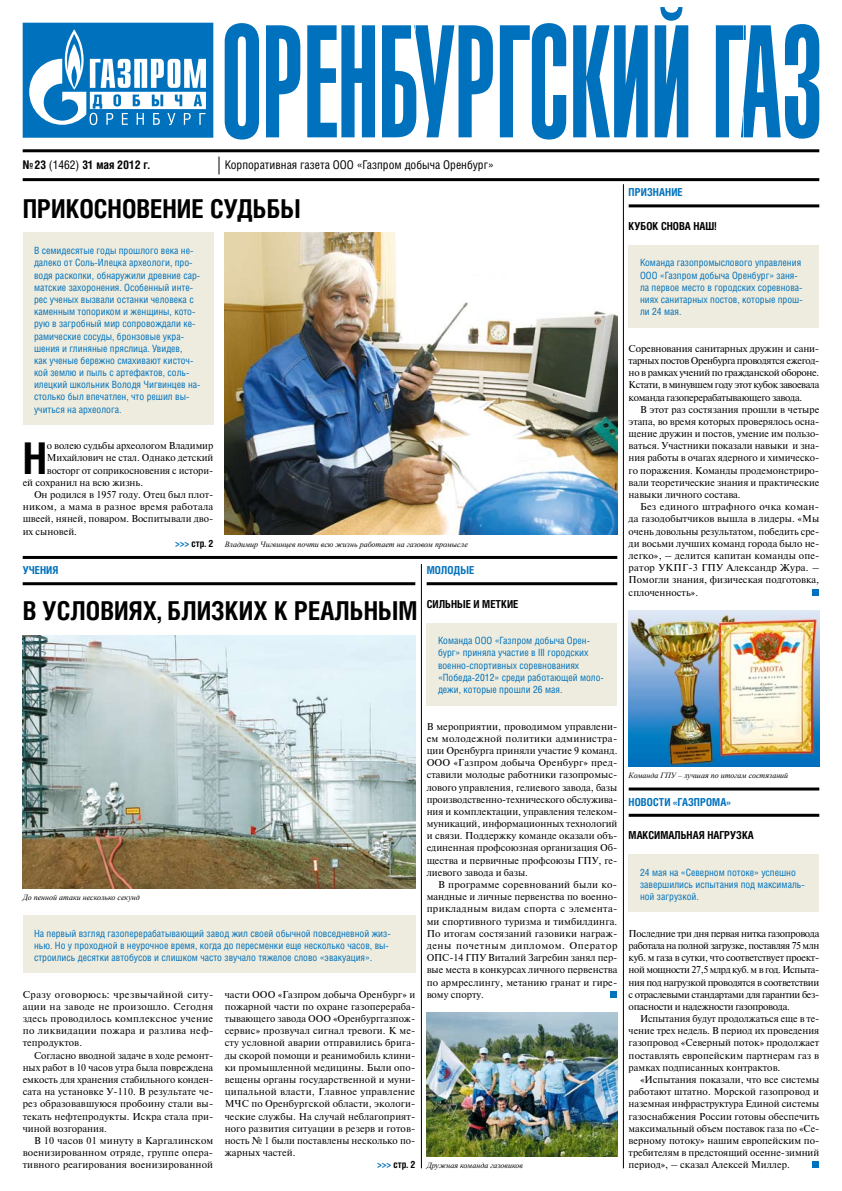
<style>
.page{position:relative;width:842px;height:1191px;background:#fff}
.page>*{position:absolute;margin:0;border:0;box-sizing:border-box;transform-origin:0 0}
.t1{font:700 43.7px "Helios Cond C";color:#000}
.t2{font:700 26px "Helios Cond C";color:#000}
.t3{font:12px "Helios Cond C";color:#000}
.t4{font:700 12px "Helios Cond";letter-spacing:-.005em;color:#000}
.t5{font:700 11px "Helios Cond C";color:#000}
.t6{font:700 11px "Helios Cond";letter-spacing:.005em;color:#0071bc}
.t7{font:10px/12.2px "Newton";color:#000;text-align:justify}
.t8{font:10px/12.2px "Helios Cond C";color:#0071bc}
.t9{font:10px "Newton";letter-spacing:.025em;color:#000}
.t10{font:700 10px "Helios Cond";color:#000}
.t11{font:italic 8px "Times New Roman";color:#000}
.s1{font-family:"Helios Cond C";font-weight:400}
.s2{color:#0072bd}
</style>
<div class="page">
<hr style="left:23px;top:149px;width:796px;height:3px;background:#000">
<hr style="left:23px;top:178px;width:796px;height:3px;background:#000">
<svg style="left:23px;top:23px;width:190px;height:115px"></svg>
<svg style="left:219px;top:157px;width:1px;height:17px"></svg>
<svg style="left:225px;top:7px;width:594px;height:133px"></svg>
<img style="left:23px;top:635px;width:392px;height:253px">
<div style="left:23px;top:915px;width:392px;height:58px;background:#edecde"></div>
<div style="left:629px;top:245px;width:190px;height:82px;background:#edecde"></div>
<hr style="left:629px;top:787px;width:190px;height:3px;background:#000">
<hr style="left:23px;top:556px;width:594px;height:3px;background:#000">
<hr style="left:629px;top:813px;width:190px;height:3px;background:#000">
<hr style="left:629px;top:204px;width:190px;height:3px;background:#000">
<hr style="left:427px;top:582px;width:190px;height:3px;background:#000">
<hr style="left:23px;top:582px;width:392px;height:3px;background:#000">
<div style="left:812px;top:588px;width:7px;height:7px;background:#0072bd"></div>
<div style="left:812px;top:1161px;width:7px;height:7px;background:#0072bd"></div>
<hr style="left:421px;top:564px;width:1px;height:604px;background:#000">
<hr style="left:623px;top:184px;width:1px;height:984px;background:#000">
<img style="left:225px;top:233px;width:392px;height:301px">
<div style="left:23px;top:233px;width:190px;height:192px;background:#edecde"></div>
<img style="left:629px;top:610px;width:190px;height:156px">
<div style="left:629px;top:854px;width:190px;height:58px;background:#edecde"></div>
<div style="left:610px;top:991px;width:7px;height:6px;background:#0072bd"></div>
<div style="left:427px;top:623px;width:190px;height:82px;background:#edecde"></div>
<img style="left:427px;top:1012px;width:190px;height:144px">
<p class="t4" style="left:23px;top:158px;width:129px">¹23 <span class="s1">(1462)</span> 31 мая 2012 г.</p>
<p class="t3" style="left:225px;top:157px;width:271px">Корпоративная газета ООО «Газпром добыча Оренбург»</p>
<h2 class="t2" style="left:23px;top:193px;width:280px">прикосновение судьбы</h2>
<p class="t8" style="left:34px;top:244px;width:168px">В семидесятые годы прошлого века не&shy;далеко от Соль-Илецка археологи, про&shy;водя раскопки, обнаружили древние сар&shy;матские захоронения. Особенный инте&shy;рес ученых вызвали останки человека с каменным топориком и женщины, кото&shy;рую в загробный мир сопровождали ке&shy;рамические сосуды, бронзовые укра&shy;шения и глиняные пряслица. Увидев,<br>как ученые бережно смахивают кисточ&shy;кой землю и пыль с артефактов, соль&shy;илецкий школьник Володя Чигвинцев на&shy;столько был впечатлен, что решил вы&shy;учиться на археолога.</p>
<h1 class="t1" style="left:23px;top:432px;width:21px">Н</h1>
<p class="t7" style="left:47px;top:439px;width:168px">о волею судьбы археологом Владимир</p>
<p class="t7" style="left:47px;top:451px;width:168px">Михайлович не стал. Однако детский</p>
<p class="t7" style="left:47px;top:464px;width:168px">восторг от соприкосновения с истори-</p>
<p class="t7" style="left:23px;top:476px;width:122px">ей сохранил на всю жизнь.</p>
<p class="t7" style="left:34px;top:488px;width:181px">Он родился в 1957 году. Отец был плот-</p>
<p class="t9" style="left:23px;top:499px;width:192px">ником, а мама в разное время работала</p>
<p class="t7" style="left:23px;top:512px;width:192px">швеей, няней, поваром. Воспитывали дво-</p>
<p class="t7" style="left:23px;top:525px;width:56px">их сыновей.</p>
<p class="t10" style="left:175px;top:537px;width:40px"><span class="s2">&gt;&gt;&gt;</span> стр. 2</p>
<p class="t11" style="left:225px;top:538px;width:245px">Владимир Чигвинцев почти всю жизнь работает на газовом промысле</p>
<p class="t6" style="left:23px;top:564px;width:37px">учения</p>
<p class="t6" style="left:427px;top:564px;width:49px">молодые</p>
<h2 class="t2" style="left:23px;top:595px;width:396px">В условиях, близких к реальным</h2>
<p class="t11" style="left:23px;top:892px;width:119px">До пенной атаки несколько секунд</p>
<p class="t8" style="left:34px;top:927px;width:358px">На первый взгляд газоперерабатывающий завод жил своей обычной повседневной жиз&shy;нью. Но у проходной в неурочное время, когда до пересменки еще несколько часов, вы&shy;строились десятки автобусов и слишком часто звучало тяжелое слово «эвакуация».</p>
<p class="t7" style="left:23px;top:987px;width:192px">Сразу оговорюсь: чрезвычайной ситу&shy;ации на заводе не произошло. Сегодня здесь проводилось комплексное учение по ликвидации пожара и разлива неф&shy;тепродуктов.</p>
<p class="t7" style="left:23px;top:1048px;width:192px;text-indent:11px">Согласно вводной задаче в ходе ремонт&shy;ных работ в 10 часов утра была повреждена емкость для хранения стабильного конден&shy;сата на установке У-110. В результате че&shy;рез образовавшуюся пробоину стали вы&shy;текать нефтепродукты. Искра стала при&shy;чиной возгорания.</p>
<p class="t7" style="left:23px;top:1134px;width:192px;text-indent:11px">В 10 часов 01 минуту в Каргалинском военизированном отряде, группе опера&shy;тивного реагирования военизированной</p>
<p class="t7" style="left:225px;top:987px;width:192px">части ООО «Газпром добыча Оренбург» и пожарной части по охране газоперераба&shy;тывающего завода ООО «Оренбурггазпож&shy;сервис» прозвучал сигнал тревоги. К ме&shy;сту условной аварии отправились брига&shy;ды скорой помощи и реанимобиль клини&shy;ки промышленной медицины. Были опо&shy;вещены органы государственной и муни&shy;ципальной власти, Главное управление МЧС по Оренбургской области, экологи&shy;ческие службы. На случай неблагоприят&shy;ного развития ситуации в резерв и готов&shy;ность № 1 были поставлены несколько по&shy;жарных частей.</p>
<p class="t10" style="left:377px;top:1159px;width:40px"><span class="s2">&gt;&gt;&gt;</span> стр. 2</p>
<p class="t5" style="left:427px;top:597px;width:93px">Сильные и меткие</p>
<p class="t8" style="left:438px;top:634px;width:167px">Команда ООО «Газпром добыча Орен&shy;бург» приняла участие в III городских военно-спортивных соревнованиях «Победа-2012» среди работающей моло&shy;дежи, которые прошли 26 мая.</p>
<p class="t7" style="left:427px;top:719px;width:192px">В мероприятии, проводимом управлени&shy;ем молодежной политики администра&shy;ции Оренбурга приняли участие 9 команд.<br>ООО «Газпром добыча Оренбург» пред&shy;ставили молодые работники газопромыс&shy;лового управления, гелиевого завода, базы производственно-технического обслужива&shy;ния и комплектации, управления телеком&shy;муникаций, информационных технологий и связи. Поддержку команде оказали объ&shy;единенная профсоюзная организация Об&shy;щества и первичные профсоюзы ГПУ, ге&shy;лиевого завода и базы.</p>
<p class="t7" style="left:427px;top:878px;width:192px;text-align:left;text-indent:11px">В программе соревнований были ко&shy;мандные и личные первенства по военно&shy;прикладным видам спорта с элемента&shy;ми спортивного туризма и тимбилдинга.<br>По итогам состязаний газовики награж&shy;дены почетным дипломом. Оператор ОПС-14 ГПУ Виталий Загребин занял пер&shy;вые места в конкурсах личного первенства по армреслингу, метанию гранат и гире&shy;вому спорту.</p>
<p class="t11" style="left:427px;top:1160px;width:98px">Дружная команда газовиков</p>
<p class="t6" style="left:629px;top:186px;width:56px">признание</p>
<p class="t5" style="left:629px;top:219px;width:7px">КУБОК</p>
<p class="t5" style="left:661px;top:219px;width:57px">СНОВАНАШ!</p>
<p class="t8" style="left:640px;top:256px;width:164px">Команда газопромыслового управления<br>ООО «Газпром добыча Оренбург» заня&shy;ла первое место в городских соревнова&shy;ниях санитарных постов, которые прош&shy;ли 24 мая.</p>
<p class="t7" style="left:629px;top:342px;width:192px">Соревнования санитарных дружин и сани&shy;тарных постов Оренбурга проводятся ежегод&shy;но в рамках учений по гражданской обороне.<br>Кстати, в минувшем году этот кубок завоевала команда газоперерабатывающего завода.</p>
<p class="t7" style="left:629px;top:403px;width:192px;text-indent:11px">В этот раз состязания прошли в четыре этапа, во время которых проверялось осна&shy;щение дружин и постов, умение им пользо&shy;ваться. Участники показали навыки и зна&shy;ния работы в очагах ядерного и химическо&shy;го поражения. Команды продемонстриро&shy;вали теоретические знания и практические навыки личного состава.</p>
<p class="t7" style="left:629px;top:500px;width:192px;text-indent:11px">Без единого штрафного очка коман&shy;да газодобытчиков вышла в лидеры. «Мы очень довольны результатом, победить сре&shy;ди восьми лучших команд города было не&shy;легко», – делится капитан команды опе&shy;ратор УКПГ-3 ГПУ Александр Жура. – Помогли знания, физическая подготовка, сплоченность».</p>
<p class="t11" style="left:629px;top:770px;width:161px">Команда ГПУ – лучшая по итогам состязаний</p>
<p class="t6" style="left:629px;top:795px;width:104px">новости «газпрома»</p>
<p class="t5" style="left:629px;top:828px;width:127px">Максимальная нагрузка</p>
<p class="t8" style="left:640px;top:866px;width:166px">24 мая на «Северном потоке» успешно завершились испытания под максималь&shy;ной загрузкой.</p>
<p class="t7" style="left:629px;top:927px;width:192px">Последние три дня первая нитка газопровода работала на полной загрузке, поставляя 75 млн куб. м газа в сутки, что соответствует проект&shy;ной мощности 27,5 млрд куб. м в год. Испыта&shy;ния под нагрузкой проводятся в соответствии с отраслевыми стандартами для гарантии без&shy;опасности и надежности газопровода.</p>
<p class="t7" style="left:629px;top:1012px;width:192px;text-indent:11px">Испытания будут продолжаться еще в те&shy;чение трех недель. В период их проведения газопровод «Северный поток» продолжает поставлять европейским партнерам газ в рамках подписанных контрактов.</p>
<p class="t7" style="left:629px;top:1073px;width:192px;text-indent:11px">«Испытания показали, что все системы работают штатно. Морской газопровод и наземная инфраструктура Единой системы газоснабжения России готовы обеспечить максимальный объем поставок газа по «Се&shy;верному потоку» нашим европейским по&shy;требителям в предстоящий осенне-зимний период», – сказал Алексей Миллер.</p>
</div>
